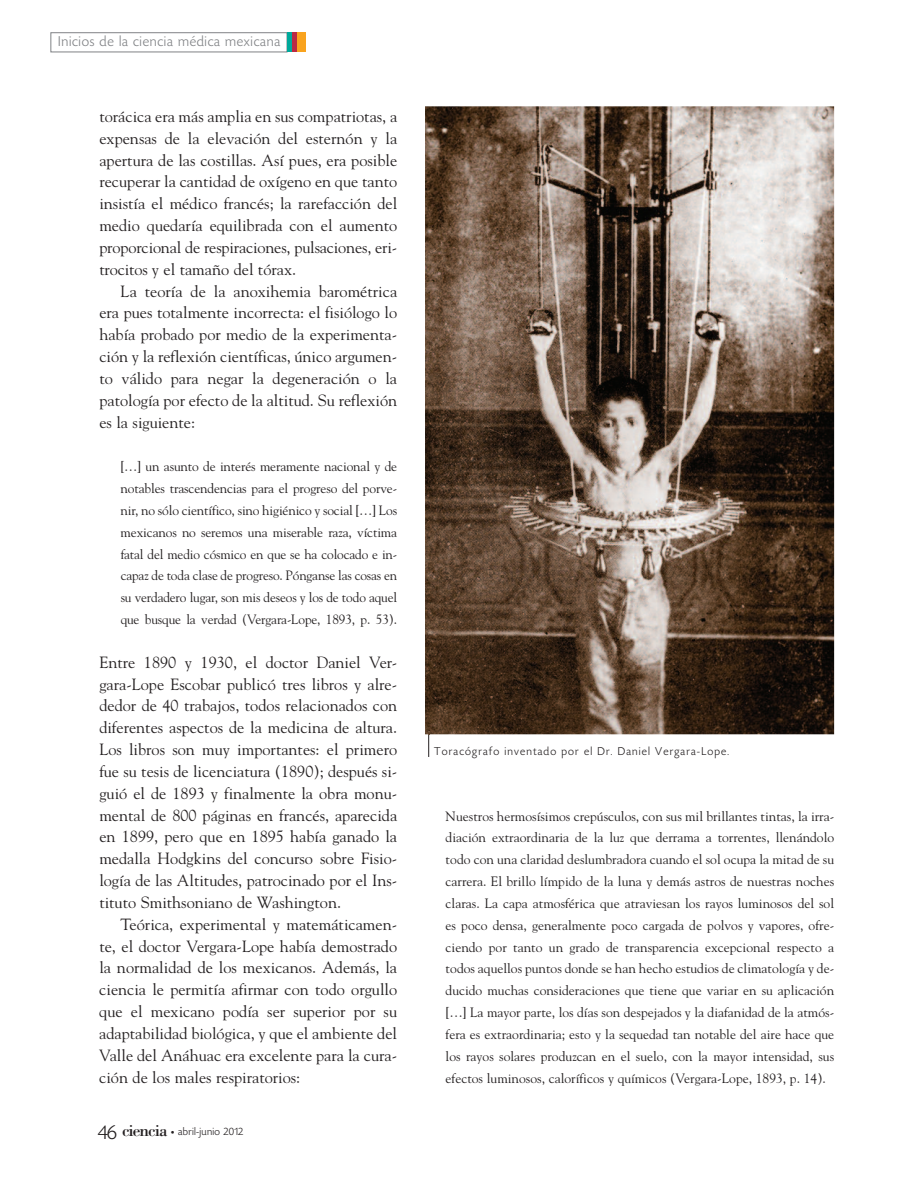
<style>
.page{position:relative;width:915px;height:1191px;background:#fff}
.page>*{position:absolute;margin:0;border:0;box-sizing:border-box;transform-origin:0 0}
.t1{font:17.25px "Bodoni";letter-spacing:-.05em;color:#231f20}
.t2{font:16.2px/21.8px "Goudy";color:#231f20;text-align:justify}
.t3{font:300 15px "Today HEF";letter-spacing:.045em;color:#808285}
.t4{font:13.5px/21.9px "Goudy";letter-spacing:-.005em;color:#231f20;text-align:justify}
.t5{font:300 12px "Today HEF";letter-spacing:.095em;color:#231f20}
.t6{font:300 11.25px "Today HEF";letter-spacing:.025em;color:#231f20}
.s1{font-family:"Today HEF";font-weight:300;font-size:21px}
.s2{font-family:"Officina Sans";font-weight:400;font-size:7.5px}
</style>
<div class="page">
<div style="left:50px;top:32px;width:237px;height:20px;border:1px solid #808285"></div>
<hr style="left:301px;top:32px;width:4px;height:20px;background:#f9a31e">
<div style="left:296px;top:32px;width:5px;height:20px;background:#f9a31e"></div>
<hr style="left:292px;top:32px;width:4px;height:20px;background:#bb2945">
<div style="left:287px;top:32px;width:5px;height:20px;background:#00a99b"></div>
<img style="left:425px;top:106px;width:408px;height:628px">
<svg style="left:428px;top:732px;width:1px;height:25px"></svg>
<p class="t3" style="left:58px;top:35px;width:223px">Inicios de la ciencia médica mexicana</p>
<p class="t2" style="left:99px;top:105px;width:299px">torácica era más amplia en sus compatriotas, a expensas de la elevación del esternón y la apertura de las costillas. Así pues, era posible recuperar la cantidad de oxígeno en que tanto insistía el médico francés; la rarefacción del medio quedaría equilibrada con el aumento proporcional de respiraciones, pulsaciones, eri&shy;trocitos y el tamaño del tórax.</p>
<p class="t2" style="left:99px;top:280px;width:299px;text-indent:21px">La teoría de la anoxihemia barométrica era pues totalmente incorrecta: el fisiólogo lo había probado por medio de la experimenta&shy;ción y la reflexión científicas, único argumen&shy;to válido para negar la degeneración o la patología por efecto de la altitud. Su reflexión es la siguiente:</p>
<p class="t4" style="left:121px;top:455px;width:278px">[…] un asunto de interés meramente nacional y de notables trascendencias para el progreso del porve&shy;nir, no sólo científico, sino higiénico y social […] Los mexicanos no seremos una miserable raza, víctima fatal del medio cósmico en que se ha colocado e in&shy;capaz de toda clase de progreso. Pónganse las cosas en su verdadero lugar, son mis deseos y los de todo aquel que busque la verdad (Vergara-Lope, 1893, p. 53).</p>
<p class="t2" style="left:99px;top:651px;width:299px">Entre 1890 y 1930, el doctor Daniel Ver&shy;gara-Lope Escobar publicó tres libros y alre&shy;dedor de 40 trabajos, todos relacionados con diferentes aspectos de la medicina de altura.<br>Los libros son muy importantes: el primero fue su tesis de licenciatura (1890); después si&shy;guió el de 1893 y finalmente la obra monu&shy;mental de 800 páginas en francés, aparecida en 1899, pero que en 1895 había ganado la medalla Hodgkins del concurso sobre Fisio&shy;logía de las Altitudes, patrocinado por el Ins&shy;tituto Smithsoniano de Washington.</p>
<p class="t2" style="left:99px;top:913px;width:299px;text-indent:21px">Teórica, experimental y matemáticamen&shy;te, el doctor Vergara-Lope había demostrado la normalidad de los mexicanos. Además, la ciencia le permitía afirmar con todo orgullo que el mexicano podía ser superior por su adaptabilidad biológica, y que el ambiente del Valle del Anáhuac era excelente para la cura&shy;ción de los males respiratorios:</p>
<p class="t1" style="left:98px;top:1119px;width:71px"><span class="s1">46</span> ciencia</p>
<p class="t6" style="left:171px;top:1127px;width:74px"><span class="s2">•</span> abril-junio 2012</p>
<p class="t5" style="left:434px;top:746px;width:296px">Toracógrafo inventado por el Dr. Daniel Vergara-Lope.</p>
<p class="t4" style="left:445px;top:805px;width:390px">Nuestros hermosísimos crepúsculos, con sus mil brillantes tintas, la irra&shy;diación extraordinaria de la luz que derrama a torrentes, llenándolo todo con una claridad deslumbradora cuando el sol ocupa la mitad de su carrera. El brillo límpido de la luna y demás astros de nuestras noches claras. La capa atmosférica que atraviesan los rayos luminosos del sol es poco densa, generalmente poco cargada de polvos y vapores, ofre&shy;ciendo por tanto un grado de transparencia excepcional respecto a todos aquellos puntos donde se han hecho estudios de climatología y de&shy;ducido muchas consideraciones que tiene que variar en su aplicación […] La mayor parte, los días son despejados y la diafanidad de la atmós&shy;fera es extraordinaria; esto y la sequedad tan notable del aire hace que los rayos solares produzcan en el suelo, con la mayor intensidad, sus efectos luminosos, caloríficos y químicos (Vergara-Lope, 1893, p. 14).</p>
</div>
